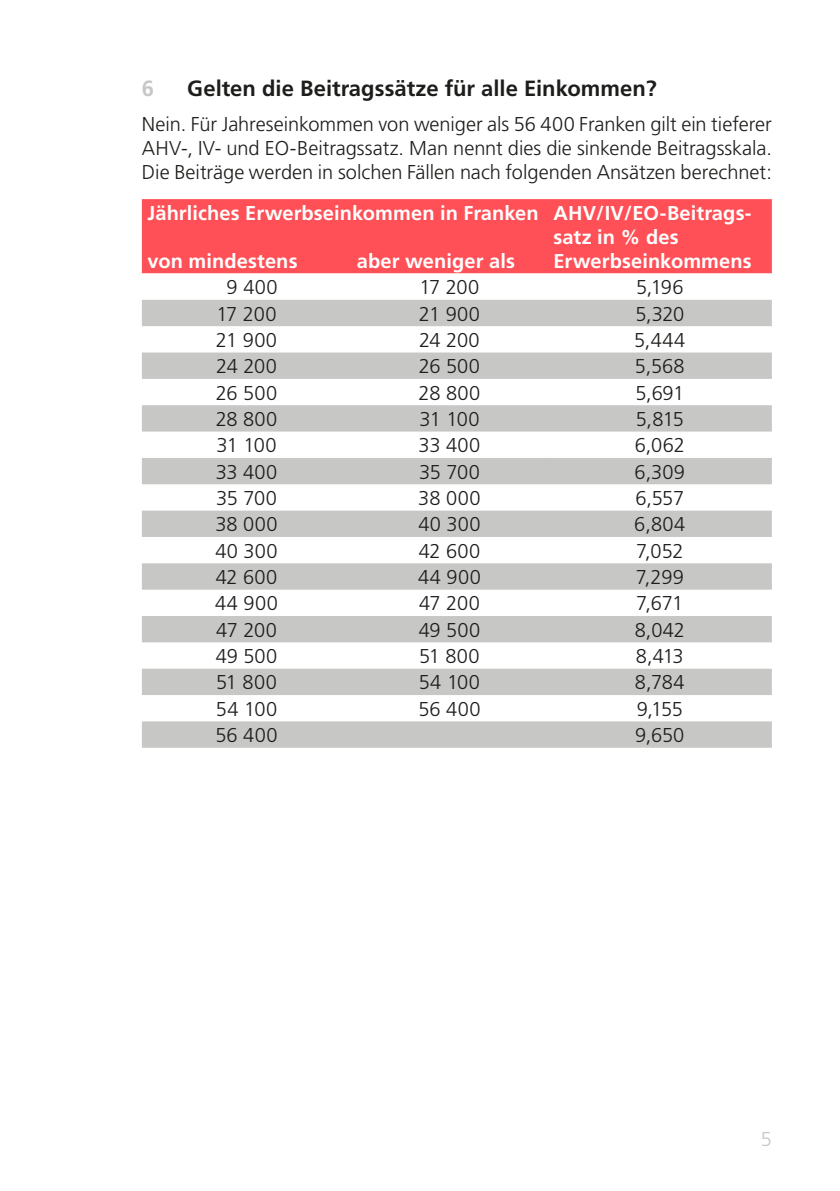
<style>
.page{position:relative;width:840px;height:1191px;background:#fff}
.page>*{position:absolute;margin:0;border:0;box-sizing:border-box;transform-origin:0 0}
.t1{font:700 22px "Frutiger";color:#1d1d1b}
.t2{font:700 22px "Frutiger";color:#c7c7c6}
.Grundtext{font:300 20px/24px "Frutiger";color:#1d1d1b;text-align:justify}
.Tabellen_Text_Weiss{font:700 20px/24px "Frutiger";letter-spacing:.005em;color:#fff}
.t3{font:300 20px "Frutiger";color:#c7c7c6}
</style>
<div class="page">
<div style="left:142px;top:199px;width:629px;height:74px;background:#ff5057"></div>
<svg style="left:142px;top:300px;width:629px;height:447px;fill:#c7c7c6"></svg>
<p class="t2" style="left:142px;top:75px;width:14px">6</p>
<p class="t1" style="left:187px;top:75px;width:471px">Gelten die Beitragssätze für alle Einkommen?</p>
<p class="Grundtext" style="left:142px;top:113px;width:631px">Nein. Für Jahreseinkommen von weniger als 56 400 Franken gilt ein tieferer AHV-, IV- und EO-Beitragssatz. Man nennt dies die sinkende Beitragsskala.<br>Die Beiträge werden in solchen Fällen nach folgenden Ansätzen berechnet:</p>
<p class="Tabellen_Text_Weiss" style="left:147px;top:201px;width:392px">Jährliches Erwerbseinkommen in Franken</p>
<p class="Tabellen_Text_Weiss" style="left:553px;top:201px;width:200px">AHV/IV/EO-Beitrags&shy;satz in % des</p>
<p class="Tabellen_Text_Weiss" style="left:147px;top:249px;width:151px">von mindestens</p>
<p class="Tabellen_Text_Weiss" style="left:356px;top:249px;width:159px">aber weniger als</p>
<p class="Tabellen_Text_Weiss" style="left:553px;top:249px;width:200px">Erwerbseinkommens</p>
<p class="Grundtext" style="left:226px;top:275px;width:52px">9 400</p>
<p class="Grundtext" style="left:419px;top:275px;width:61px">17 200</p>
<p class="Grundtext" style="left:635px;top:275px;width:49px">5,196</p>
<p class="Grundtext" style="left:216px;top:302px;width:61px">17 200</p>
<p class="Grundtext" style="left:418px;top:302px;width:63px">21 900</p>
<p class="Grundtext" style="left:635px;top:302px;width:50px">5,320</p>
<p class="Grundtext" style="left:216px;top:328px;width:63px">21 900</p>
<p class="Grundtext" style="left:419px;top:328px;width:62px">24 200</p>
<p class="Grundtext" style="left:633px;top:328px;width:53px">5,444</p>
<p class="Grundtext" style="left:216px;top:354px;width:62px">24 200</p>
<p class="Grundtext" style="left:418px;top:354px;width:63px">26 500</p>
<p class="Grundtext" style="left:634px;top:354px;width:51px">5,568</p>
<p class="Grundtext" style="left:216px;top:381px;width:63px">26 500</p>
<p class="Grundtext" style="left:418px;top:381px;width:63px">28 800</p>
<p class="Grundtext" style="left:635px;top:381px;width:50px">5,691</p>
<p class="Grundtext" style="left:215px;top:407px;width:63px">28 800</p>
<p class="Grundtext" style="left:419px;top:407px;width:61px">31 100</p>
<p class="Grundtext" style="left:635px;top:407px;width:50px">5,815</p>
<p class="Grundtext" style="left:216px;top:433px;width:61px">31 100</p>
<p class="Grundtext" style="left:418px;top:433px;width:63px">33 400</p>
<p class="Grundtext" style="left:634px;top:433px;width:52px">6,062</p>
<p class="Grundtext" style="left:215px;top:460px;width:63px">33 400</p>
<p class="Grundtext" style="left:419px;top:460px;width:62px">35 700</p>
<p class="Grundtext" style="left:634px;top:460px;width:52px">6,309</p>
<p class="Grundtext" style="left:216px;top:486px;width:62px">35 700</p>
<p class="Grundtext" style="left:418px;top:486px;width:64px">38 000</p>
<p class="Grundtext" style="left:635px;top:486px;width:50px">6,557</p>
<p class="Grundtext" style="left:215px;top:512px;width:64px">38 000</p>
<p class="Grundtext" style="left:418px;top:512px;width:64px">40 300</p>
<p class="Grundtext" style="left:634px;top:512px;width:53px">6,804</p>
<p class="Grundtext" style="left:215px;top:539px;width:64px">40 300</p>
<p class="Grundtext" style="left:418px;top:539px;width:63px">42 600</p>
<p class="Grundtext" style="left:635px;top:539px;width:49px">7,052</p>
<p class="Grundtext" style="left:216px;top:565px;width:63px">42 600</p>
<p class="Grundtext" style="left:418px;top:565px;width:64px">44 900</p>
<p class="Grundtext" style="left:635px;top:565px;width:50px">7,299</p>
<p class="Grundtext" style="left:215px;top:592px;width:64px">44 900</p>
<p class="Grundtext" style="left:419px;top:592px;width:62px">47 200</p>
<p class="Grundtext" style="left:636px;top:592px;width:48px">7,671</p>
<p class="Grundtext" style="left:216px;top:618px;width:62px">47 200</p>
<p class="Grundtext" style="left:418px;top:618px;width:63px">49 500</p>
<p class="Grundtext" style="left:634px;top:618px;width:52px">8,042</p>
<p class="Grundtext" style="left:216px;top:644px;width:63px">49 500</p>
<p class="Grundtext" style="left:419px;top:644px;width:62px">51 800</p>
<p class="Grundtext" style="left:635px;top:644px;width:49px">8,413</p>
<p class="Grundtext" style="left:216px;top:671px;width:62px">51 800</p>
<p class="Grundtext" style="left:418px;top:671px;width:63px">54 100</p>
<p class="Grundtext" style="left:634px;top:671px;width:51px">8,784</p>
<p class="Grundtext" style="left:216px;top:697px;width:63px">54 100</p>
<p class="Grundtext" style="left:418px;top:697px;width:64px">56 400</p>
<p class="Grundtext" style="left:636px;top:697px;width:48px">9,155</p>
<p class="Grundtext" style="left:215px;top:723px;width:64px">56 400</p>
<p class="Grundtext" style="left:634px;top:723px;width:51px">9,650</p>
<p class="t3" style="left:760px;top:1127px;width:13px">5</p>
</div>
